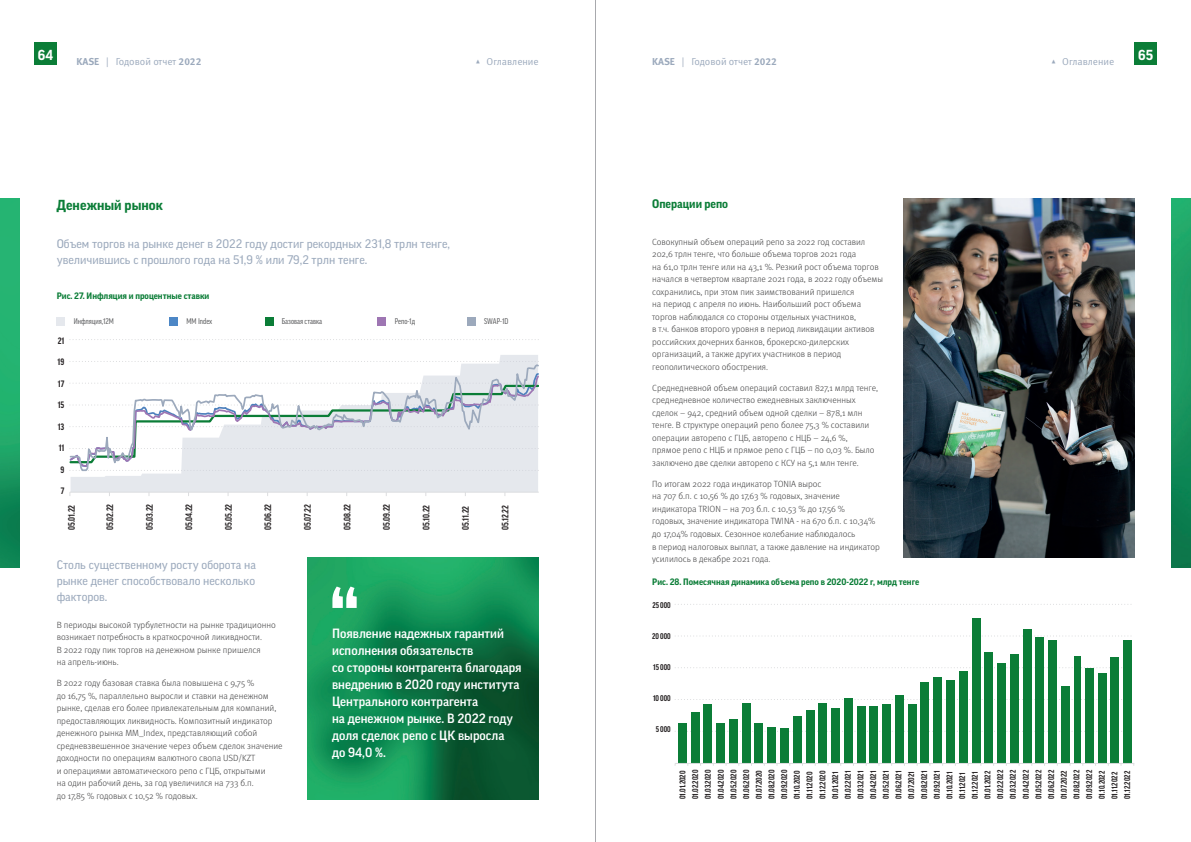
<style>
.page{position:relative;width:1191px;height:842px;background:#fff}
.page>*{position:absolute;margin:0;border:0;box-sizing:border-box;transform-origin:0 0}
.t1{font:700 expanded 70px "Good Pro";color:#fff}
.t2{font:700 14px "Good Pro";letter-spacing:.005em;color:#0b7d37}
.t3{font:700 14px "Good Pro";color:#fff}
.t4{font:500 13px/17px "Good Pro";color:#fff}
.t5{font:12px/16px "Good Pro";color:#9ba9bc;text-align:justify}
.t6{font:700 12px "Good Pro";color:#0b7d37}
.t7{font:10px "Meta Pro Norm";color:#9ba9bc}
.t8{font:300 9px/12.5px "Meta Pro";color:#3e3e3f}
.t9{font:700 condensed 9px "Good Pro";color:#231f20}
.t10{font:700 9px "Good Pro";color:#0b7d37}
.t11{font:700 condensed 8px/12.7px "Good Pro";color:#231f20}
.t12{font:condensed 8px "Good Pro";color:#57585a}
.s1{font-family:"Meta Pro";font-weight:700}
</style>
<div class="page">
<div style="left:34px;top:43px;width:23px;height:22px;background:#0b7d37"></div>
<div style="left:1134px;top:43px;width:23px;height:22px;background:#0b7d37"></div>
<hr style="left:595px;top:0;width:1px;height:842px;background:#a8a9ad">
<img style="left:903px;top:198px;width:231px;height:359px">
<div style="left:57px;top:318px;width:8px;height:8px;background:#e5e8ed"></div>
<div style="left:169px;top:318px;width:9px;height:8px;background:#4d87c6"></div>
<div style="left:265px;top:318px;width:8px;height:8px;background:#0b7d37"></div>
<div style="left:378px;top:318px;width:8px;height:8px;background:#9e76b3"></div>
<div style="left:467px;top:318px;width:8px;height:8px;background:#9ca9bc"></div>
<svg style="left:70px;top:339px;width:469px;height:1px"></svg>
<svg style="left:71px;top:355px;width:467px;height:137px;fill:#e5e8ed"></svg>
<hr style="left:70px;top:492px;width:469px;height:1px;background:#dcdddf">
<svg style="left:69px;top:362px;width:470px;height:112px"></svg>
<svg style="left:675px;top:731px;width:457px;height:1px"></svg>
<svg style="left:675px;top:699px;width:457px;height:1px"></svg>
<svg style="left:675px;top:667px;width:457px;height:1px"></svg>
<svg style="left:675px;top:635px;width:450px;height:1px"></svg>
<svg style="left:675px;top:604px;width:457px;height:1px"></svg>
<div style="left:780px;top:728px;width:8px;height:35px;background:#0b7d37"></div>
<div style="left:767px;top:726px;width:9px;height:37px;background:#0b7d37"></div>
<div style="left:678px;top:723px;width:8px;height:40px;background:#0b7d37"></div>
<div style="left:716px;top:723px;width:9px;height:40px;background:#0b7d37"></div>
<div style="left:754px;top:723px;width:9px;height:40px;background:#0b7d37"></div>
<div style="left:729px;top:719px;width:8px;height:44px;background:#0b7d37"></div>
<div style="left:793px;top:716px;width:8px;height:47px;background:#0b7d37"></div>
<div style="left:691px;top:712px;width:8px;height:51px;background:#0b7d37"></div>
<div style="left:805px;top:710px;width:9px;height:53px;background:#0b7d37"></div>
<div style="left:831px;top:708px;width:9px;height:55px;background:#0b7d37"></div>
<div style="left:869px;top:706px;width:9px;height:57px;background:#0b7d37"></div>
<div style="left:857px;top:706px;width:8px;height:57px;background:#0b7d37"></div>
<div style="left:882px;top:704px;width:9px;height:59px;background:#0b7d37"></div>
<div style="left:908px;top:704px;width:8px;height:59px;background:#0b7d37"></div>
<div style="left:703px;top:704px;width:9px;height:59px;background:#0b7d37"></div>
<div style="left:818px;top:703px;width:9px;height:60px;background:#0b7d37"></div>
<div style="left:742px;top:703px;width:8px;height:60px;background:#0b7d37"></div>
<div style="left:844px;top:698px;width:8px;height:65px;background:#0b7d37"></div>
<div style="left:895px;top:695px;width:8px;height:68px;background:#0b7d37"></div>
<div style="left:1061px;top:686px;width:8px;height:77px;background:#0b7d37"></div>
<div style="left:920px;top:682px;width:9px;height:81px;background:#0b7d37"></div>
<div style="left:946px;top:680px;width:8px;height:83px;background:#0b7d37"></div>
<div style="left:933px;top:677px;width:9px;height:86px;background:#0b7d37"></div>
<div style="left:1097px;top:673px;width:9px;height:90px;background:#0b7d37"></div>
<div style="left:959px;top:671px;width:8px;height:92px;background:#0b7d37"></div>
<div style="left:1085px;top:668px;width:8px;height:95px;background:#0b7d37"></div>
<div style="left:997px;top:663px;width:8px;height:100px;background:#0b7d37"></div>
<div style="left:1110px;top:657px;width:9px;height:106px;background:#0b7d37"></div>
<div style="left:1074px;top:656px;width:6px;height:107px;background:#0b7d37"></div>
<div style="left:1010px;top:654px;width:8px;height:109px;background:#0b7d37"></div>
<div style="left:984px;top:652px;width:9px;height:111px;background:#0b7d37"></div>
<div style="left:1123px;top:640px;width:8px;height:123px;background:#0b7d37"></div>
<div style="left:1048px;top:640px;width:9px;height:123px;background:#0b7d37"></div>
<div style="left:1035px;top:637px;width:9px;height:126px;background:#0b7d37"></div>
<div style="left:1023px;top:629px;width:8px;height:134px;background:#0b7d37"></div>
<div style="left:971px;top:618px;width:9px;height:145px;background:#0b7d37"></div>
<hr style="left:675px;top:763px;width:459px;height:1px;background:#dcdddf">
<img style="left:308px;top:558px;width:231px;height:241px">
<img style="left:0;top:198px;width:20px;height:369px">
<img style="left:1171px;top:198px;width:20px;height:369px">
<h2 class="t3" style="left:38px;top:47px;width:17px">64</h2>
<h2 class="t3" style="left:1138px;top:47px;width:16px">65</h2>
<p class="t7" style="left:77px;top:54px;width:126px"><span class="s1">KASE</span> | Годовой отчет <span class="s1">2022</span></p>
<p class="t7" style="left:475px;top:54px;width:65px">▴ Оглавление</p>
<p class="t7" style="left:652px;top:54px;width:126px"><span class="s1">KASE</span> | Годовой отчет <span class="s1">2022</span></p>
<p class="t7" style="left:1050px;top:54px;width:65px">▴ Оглавление</p>
<h2 class="t2" style="left:57px;top:197px;width:108px">Денежный рынок</h2>
<h3 class="t5" style="left:57px;top:236px;width:395px">Объем торгов на рынке денег в 2022 году достиг рекордных 231,8 трлн тенге, увеличившись с прошлого года на 51,9 % или 79,2 трлн тенге.</h3>
<p class="t10" style="left:57px;top:291px;width:154px">Рис. 27. Инфляция и процентные ставки</p>
<p class="t9" style="left:58px;top:335px;width:8px">21</p>
<p class="t9" style="left:58px;top:357px;width:8px">19</p>
<p class="t9" style="left:58px;top:378px;width:8px">17</p>
<p class="t9" style="left:58px;top:400px;width:8px">15</p>
<p class="t9" style="left:58px;top:421px;width:8px">13</p>
<p class="t9" style="left:59px;top:443px;width:7px">11</p>
<p class="t9" style="left:60px;top:464px;width:5px">9</p>
<p class="t9" style="left:61px;top:486px;width:5px">7</p>
<p class="t12" style="left:74px;top:317px;width:42px">Инфляция,12М</p>
<p class="t12" style="left:186px;top:317px;width:27px">MM Index</p>
<p class="t12" style="left:282px;top:317px;width:42px">Базовая ставка</p>
<p class="t12" style="left:395px;top:317px;width:22px">Репо-1д</p>
<p class="t12" style="left:484px;top:317px;width:26px">SWAP-1D</p>
<p class="t9" style="left:66px;top:530px;width:27px;rotate:-90deg">05.01.22</p>
<p class="t9" style="left:105px;top:530px;width:28px;rotate:-90deg">05.02.22</p>
<p class="t9" style="left:144px;top:530px;width:28px;rotate:-90deg">05.03.22</p>
<p class="t9" style="left:184px;top:530px;width:28px;rotate:-90deg">05.04.22</p>
<p class="t9" style="left:223px;top:530px;width:28px;rotate:-90deg">05.05.22</p>
<p class="t9" style="left:263px;top:530px;width:28px;rotate:-90deg">05.06.22</p>
<p class="t9" style="left:302px;top:530px;width:28px;rotate:-90deg">05.07.22</p>
<p class="t9" style="left:342px;top:530px;width:28px;rotate:-90deg">05.08.22</p>
<p class="t9" style="left:382px;top:530px;width:28px;rotate:-90deg">05.09.22</p>
<p class="t9" style="left:421px;top:530px;width:27px;rotate:-90deg">05.10.22</p>
<p class="t9" style="left:461px;top:530px;width:26px;rotate:-90deg">05.11.22</p>
<p class="t9" style="left:500px;top:530px;width:27px;rotate:-90deg">05.12.22</p>
<h3 class="t5" style="left:57px;top:557px;width:201px">Столь существенному росту оборота на рынке денег способствовало несколько факторов.</h3>
<p class="t8" style="left:57px;top:618px;width:221px">В периоды высокой турбулетности на рынке традиционно возникает потребность в краткосрочной ликивдности.<br>В 2022 году пик торгов на денежном рынке пришелся<br>на апрель-июнь.</p>
<p class="t8" style="left:57px;top:676px;width:227px">В 2022 году базовая ставка была повышена с 9,75 %<br>до 16,75 %, параллельно выросли и ставки на денежном рынке, сделав его более привлекательным для компаний, предоставляющих ликвидность. Композитный индикатор денежного рынка MM_Index, представляющий собой средневзвешенное значение через объем сделок значение доходности по операциям валютного свопа USD/KZT<br>и операциями автоматического репо с ГЦБ, открытыми<br>на один рабочий день, за год увеличился на 733 б.п.<br>до 17,85 % годовых с 10,52 % годовых.</p>
<h1 class="t1" style="left:328px;top:580px;width:34px">“</h1>
<h3 class="t4" style="left:332px;top:625px;width:191px">Появление надежных гарантий исполнения обязательств<br>со стороны контрагента благодаря внедрению в 2020 году института<br>Центрального контрагента<br>на денежном рынке. В 2022 году доля сделок репо с ЦК выросла<br>до 94,0 %.</h3>
<h3 class="t6" style="left:652px;top:197px;width:77px">Операции репо</h3>
<p class="t8" style="left:652px;top:235px;width:232px">Совокупный объем операций репо за 2022 год составил 202,6 трлн тенге, что больше объема торгов 2021 года<br>на 61,0 трлн тенге или на 43,1 %. Резкий рост объема торгов начался в четвертом квартале 2021 года, в 2022 году объемы сохранились, при этом пик заимствований пришелся<br>на период с апреля по июнь. Наибольший рост объема торгов наблюдался со стороны отдельных участников,<br>в т.ч. банков второго уровня в период ликвидации активов российских дочерних банков, брокерско-дилерских организаций, а также других участников в период геополитического обострения.</p>
<p class="t8" style="left:652px;top:381px;width:227px">Среднедневной объем операций составил 827,1 млрд тенге, среднедневное количество ежедневных заключенных сделок – 942, средний объем одной сделки – 878,1 млн тенге. В структуре операций репо более 75,3 % составили операции авторепо с ГЦБ, авторепо с НЦБ – 24,6 %, прямое репо с НЦБ и прямое репо с ГЦБ – по 0,03 %. Было заключено две сделки авторепо с КСУ на 5,1 млн тенге.</p>
<p class="t8" style="left:652px;top:477px;width:229px">По итогам 2022 года индикатор TONIA вырос<br>на 707 б.п. с 10,56 % до 17,63 % годовых, значение индикатора TRION – на 703 б.п. с 10,53 % до 17,56 % годовых, значение индикатора TWINA - на 670 б.п. с 10,34% до 17,04% годовых. Сезонное колебание наблюдалось<br>в период налоговых выплат, а также давление на индикатор усилилось в декабре 2021 года.</p>
<p class="t10" style="left:652px;top:577px;width:268px">Рис. 28. Помесячная динамика объема репо в 2020-2022 г, млрд тенге</p>
<p class="t11" style="left:652px;top:599px;width:20px">25 000</p>
<p class="t11" style="left:652px;top:630px;width:20px">20 000</p>
<p class="t11" style="left:653px;top:661px;width:19px">15 000</p>
<p class="t11" style="left:653px;top:692px;width:19px">10 000</p>
<p class="t11" style="left:655px;top:723px;width:17px">5 000</p>
<p class="t11" style="left:676px;top:799px;width:31px;rotate:-90deg">01.01.2020<br>01.02.2020<br>01.03.2020<br>01.04.2020<br>01.05.2020<br>01.06.2020<br>01.07.2020<br>01.08.2020<br>01.09.2020<br>01.10.2020<br>01.11.2020<br>01.12.2020<br>01.01.2021<br>01.02.2021<br>01.03.2021<br>01.04.2021<br>01.05.2021<br>01.06.2021<br>01.07.2021<br>01.08.2021<br>01.09.2021<br>01.10.2021<br>01.11.2021<br>01.12.2021<br>01.01.2022<br>01.02.2022<br>01.03.2022<br>01.04.2022<br>01.05.2022<br>01.06.2022<br>01.07.2022<br>01.08.2022<br>01.09.2022<br>01.10.2022<br>01.11.2022<br>01.12.2022</p>
</div>
